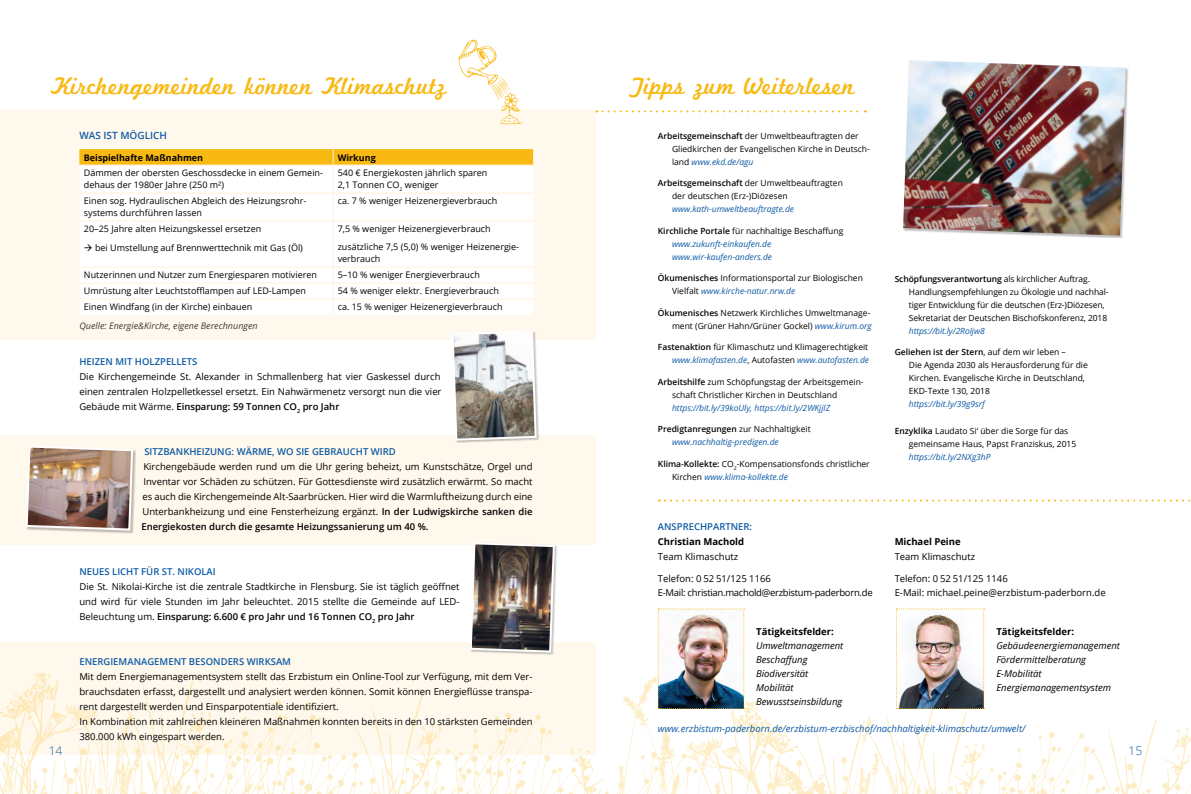
<style>
.page{position:relative;width:1191px;height:794px;background:#fff}
.page>*{position:absolute;margin:0;border:0;box-sizing:border-box;transform-origin:0 0}
.t1{font:25px "Marketing Script";color:#f8b913}
.t2{font:300 12px "Open Sans";color:#0e5ba6}
.t3{font:600 10px "Open Sans";color:#0e5ba6}
.t4{font:9.5px/15px "Open Sans";color:#000;text-align:justify}
.t5{font:italic 9.5px/14px "Open Sans";color:#000}
.t6{font:600 9.5px "Open Sans";color:#0e5ba6}
.t7{font:italic 9.5px "Open Sans";color:#0e5ba6}
.t8{font:9.5px/14px "Open Sans";letter-spacing:-.03em;color:#000}
.t9{font:700 9.5px "Open Sans";color:#000}
.t10{font:9px/12px "Open Sans";color:#000}
.t11{font:italic 9px "Open Sans";color:#3c3c3b}
.t12{font:700 9px "Open Sans";color:#000}
.t13{font:8.5px/13px "Open Sans";color:#000}
.t14{font:italic 8.5px/13px "Open Sans";color:#0e5ba6}
.s1{font-weight:600}
.s2{font-style:italic;color:#0e5ba6}
.s3{font-weight:600;font-style:normal;color:#000}
.s4{font-style:normal;color:#000}
</style>
<div class="page">
<div style="left:0;top:109px;width:595px;height:231px;background:#fff8ec"></div>
<div style="left:0;top:434px;width:595px;height:110px;background:#fff8ec"></div>
<svg style="left:79px;top:149px;width:454px;height:166px;background:#fef7e7"></svg>
<hr style="left:333px;top:298px;width:200px;height:1px;background:#fff1d9">
<svg style="left:458px;top:40px;width:64px;height:84px"></svg>
<svg style="left:596px;top:110px;width:270px;height:2px"></svg>
<svg style="left:659px;top:499px;width:532px;height:2px"></svg>
<div style="left:903px;top:61px;width:225px;height:177px;background:#000;opacity:.25"></div>
<img style="left:903px;top:60px;width:222px;height:176px">
<div style="left:452px;top:331px;width:87px;height:112px;background:#000;opacity:.25"></div>
<svg style="left:450px;top:331px;width:88px;height:111px"></svg>
<div style="left:26px;top:446px;width:109px;height:87px;background:#000;opacity:.25"></div>
<img style="left:26px;top:446px;width:108px;height:85px">
<svg style="left:0;top:541px;width:1191px;height:253px"></svg>
<h1 class="t1" style="left:51px;top:71px;width:397px">Kirchengemeinden können Klimaschutz</h1>
<p class="t3" style="left:79px;top:129px;width:89px">WAS IST MÖGLICH</p>
<p class="t12" style="left:84px;top:151px;width:121px">Beispielhafte Maßnahmen</p>
<p class="t12" style="left:338px;top:151px;width:40px">Wirkung</p>
<p class="t10" style="left:84px;top:167px;width:241px">Dämmen der obersten Geschossdecke in einem Gemein&shy;dehaus der 1980er Jahre (250 m²)</p>
<p class="t10" style="left:338px;top:167px;width:151px">540 € Energiekosten jährlich sparen<br>2,1 Tonnen CO<sub>2</sub> weniger</p>
<p class="t10" style="left:84px;top:195px;width:223px">Einen sog. Hydraulischen Abgleich des Heizungsrohr&shy;systems durchführen lassen</p>
<p class="t10" style="left:338px;top:195px;width:161px">ca. 7 % weniger Heizenergieverbrauch</p>
<p class="t10" style="left:84px;top:223px;width:179px">20–25 Jahre alten Heizungskessel ersetzen</p>
<p class="t10" style="left:338px;top:223px;width:154px">7,5 % weniger Heizenergieverbrauch</p>
<p class="t10" style="left:84px;top:241px;width:220px">→ bei Umstellung auf Brennwerttechnik mit Gas (Öl)</p>
<p class="t10" style="left:338px;top:241px;width:183px">zusätzliche 7,5 (5,0) % weniger Heizenergie&shy;verbrauch</p>
<p class="t10" style="left:84px;top:269px;width:235px">Nutzerinnen und Nutzer zum Energiesparen motivieren</p>
<p class="t10" style="left:338px;top:269px;width:144px">5–10 % weniger Energieverbrauch</p>
<p class="t10" style="left:84px;top:285px;width:223px">Umrüstung alter Leuchtstofflampen auf LED-Lampen</p>
<p class="t10" style="left:338px;top:285px;width:163px">54 % weniger elektr. Energieverbrauch</p>
<p class="t10" style="left:84px;top:301px;width:170px">Einen Windfang (in der Kirche) einbauen</p>
<p class="t10" style="left:338px;top:301px;width:166px">ca. 15 % weniger Heizenergieverbrauch</p>
<p class="t11" style="left:79px;top:319px;width:180px">Quelle: Energie&amp;Kirche, eigene Berechnungen</p>
<p class="t6" style="left:79px;top:354px;width:120px">HEIZEN MIT HOLZPELLETS</p>
<p class="t4" style="left:79px;top:368px;width:364px">Die Kirchengemeinde St. Alexander in Schmallenberg hat vier Gaskessel durch einen zentralen Holzpelletkessel ersetzt. Ein Nahwärmenetz versorgt nun die vier Gebäude mit Wärme. <span class="s1">Einsparung: 59 Tonnen CO</span><sub>2</sub> <span class="s1">pro Jahr</span></p>
<p class="t6" style="left:144px;top:444px;width:253px">SITZBANKHEIZUNG: WÄRME, WO SIE GEBRAUCHT WIRD</p>
<p class="t4" style="left:141px;top:458px;width:393px">Kirchengebäude werden rund um die Uhr gering beheizt, um Kunstschätze, Orgel und Inventar vor Schäden zu schützen. Für Gottesdienste wird zusätzlich erwärmt. So macht es auch die Kirchengemeinde Alt-Saarbrücken. Hier wird die Warmluftheizung durch eine Unterbankheizung und eine Fensterheizung ergänzt. <span class="s1">In der Ludwigskirche sanken die Energiekosten durch die gesamte Heizungssanierung um 40 %.</span></p>
<p class="t6" style="left:79px;top:564px;width:138px">NEUES LICHT FÜR ST. NIKOLAI</p>
<p class="t4" style="left:79px;top:578px;width:382px">Die St. Nikolai-Kirche ist die zentrale Stadtkirche in Flensburg. Sie ist täglich geöffnet und wird für viele Stunden im Jahr beleuchtet. 2015 stellte die Gemeinde auf LED-Beleuchtung um. <span class="s1">Einsparung: 6.600 € pro Jahr und 16 Tonnen CO</span><sub>2</sub> <span class="s1">pro Jahr</span></p>
<p class="t6" style="left:79px;top:654px;width:213px">ENERGIEMANAGEMENT BESONDERS WIRKSAM</p>
<p class="t4" style="left:79px;top:668px;width:455px;text-align:left">Mit dem Energiemanagementsystem stellt das Erzbistum ein Online-Tool zur Verfügung, mit dem Ver&shy;brauchsdaten erfasst, dargestellt und analysiert werden können. Somit können Energieflüsse transpa&shy;rent dargestellt werden und Einsparpotentiale identifiziert.<br>In Kombination mit zahlreichen kleineren Maßnahmen konnten bereits in den 10 stärksten Gemeinden 380.000 kWh eingespart werden.</p>
<h1 class="t1" style="left:629px;top:71px;width:227px">Tipps zum Weiterlesen</h1>
<p class="t13" style="left:672px;top:129px;width:199px;text-indent:-14px"><span class="s1">Arbeitsgemeinschaft</span> der Umweltbeauftragten der<br>Gliedkirchen der Evangelischen Kirche in Deutsch&shy;land <span class="s2">www.ekd.de/agu</span></p>
<p class="t13" style="left:672px;top:177px;width:172px;text-indent:-14px"><span class="s1">Arbeitsgemeinschaft</span> der Umweltbeauftragten der deutschen (Erz-)Diözesen</p>
<p class="t14" style="left:672px;top:203px;width:124px">www.kath-umweltbeauftragte.de</p>
<p class="t14" style="left:672px;top:224px;width:173px;text-indent:-14px"><span class="s3">Kirchliche Portale</span> <span class="s4">für nachhaltige Beschaffung </span>www.zukunft-einkaufen.de www.wir-kaufen-anders.de</p>
<p class="t13" style="left:672px;top:272px;width:192px;text-indent:-14px"><span class="s1">Ökumenisches</span> Informationsportal zur Biologischen<br>Vielfalt <span class="s2">www.kirche-natur.nrw.de</span></p>
<p class="t13" style="left:658px;top:306px;width:215px;text-align:right"><span class="s1">Ökumenisches</span> Netzwerk Kirchliches Umweltmanage&shy;ment (Grüner Hahn/Grüner Gockel) <span class="s2">www.kirum.org</span></p>
<p class="t13" style="left:658px;top:341px;width:213px;text-align:right"><span class="s1">Fastenaktion</span> für Klimaschutz und Klimagerechtigkeit <span class="s2">www.klimafasten.de</span>, Autofasten <span class="s2">www.autofasten.de</span></p>
<p class="t13" style="left:672px;top:375px;width:193px;text-indent:-14px"><span class="s1">Arbeitshilfe</span> zum Schöpfungstag der Arbeitsgemein&shy;schaft Christlicher Kirchen in Deutschland</p>
<p class="t14" style="left:672px;top:401px;width:160px">https://bit.ly/39koUly, https://bit.ly/2WKjjlZ</p>
<p class="t14" style="left:672px;top:423px;width:140px;text-indent:-14px"><span class="s3">Predigtanregungen</span> <span class="s4">zur Nachhaltigkeit </span>www.nachhaltig-predigen.de</p>
<p class="t13" style="left:672px;top:457px;width:199px;text-indent:-14px"><span class="s1">Klima-Kollekte:</span> CO<sub>2</sub>-Kompensationsfonds christlicher<br>Kirchen <span class="s2">www.klima-kollekte.de</span></p>
<p class="t6" style="left:658px;top:519px;width:96px">ANSPRECHPARTNER:</p>
<p class="t9" style="left:658px;top:534px;width:88px">Christian Machold</p>
<p class="t4" style="left:658px;top:548px;width:82px">Team Klimaschutz</p>
<p class="t8" style="left:658px;top:571px;width:216px">Telefon: 0 52 51/125 1166<br>E-Mail: christian.machold@erzbistum-paderborn.de</p>
<p class="t9" style="left:756px;top:624px;width:79px">Tätigkeitsfelder:</p>
<p class="t5" style="left:756px;top:638px;width:89px">Umweltmanagement<br>Beschaffung<br>Biodiversität<br>Mobilität<br>Bewusstseinsbildung</p>
<p class="t13" style="left:909px;top:272px;width:201px;text-indent:-14px"><span class="s1">Schöpfungsverantwortung</span> als kirchlicher Auftrag.<br>Handlungsempfehlungen zu Ökologie und nachhal&shy;tiger Entwicklung für die deutschen (Erz-)Diözesen, Sekretariat der Deutschen Bischofskonferenz, 2018</p>
<p class="t14" style="left:909px;top:324px;width:77px">https://bit.ly/2RoIjw8</p>
<p class="t13" style="left:909px;top:345px;width:180px;text-indent:-14px"><span class="s1">Geliehen ist der Stern</span>, auf dem wir leben –<br>Die Agenda 2030 als Herausforderung für die Kirchen. Evangelische Kirche in Deutschland, EKD-Texte 130, 2018</p>
<p class="t14" style="left:909px;top:397px;width:78px">https://bit.ly/39g9srf</p>
<p class="t13" style="left:909px;top:424px;width:169px;text-indent:-14px"><span class="s1">Enzyklika</span> Laudato Si‘ über die Sorge für das gemeinsame Haus, Papst Franziskus, 2015</p>
<p class="t14" style="left:909px;top:450px;width:83px">https://bit.ly/2NXg3hP</p>
<p class="t9" style="left:894px;top:534px;width:68px">Michael Peine</p>
<p class="t4" style="left:894px;top:548px;width:82px">Team Klimaschutz</p>
<p class="t4" style="left:894px;top:571px;width:212px;line-height:14px">Telefon: 0 52 51/125 1146<br>E-Mail: michael.peine@erzbistum-paderborn.de</p>
<p class="t9" style="left:996px;top:624px;width:79px">Tätigkeitsfelder:</p>
<p class="t5" style="left:996px;top:638px;width:125px">Gebäudeenergiemanagement<br>Fördermittelberatung<br>E-Mobilität<br>Energiemanagementsystem</p>
<p class="t7" style="left:658px;top:722px;width:369px">www.erzbistum-paderborn.de/erzbistum-erzbischof/nachhaltigkeit-klimaschutz/umwelt/</p>
<p class="t2" style="left:49px;top:742px;width:15px">14</p>
<p class="t2" style="left:1128px;top:742px;width:15px">15</p>
</div>
